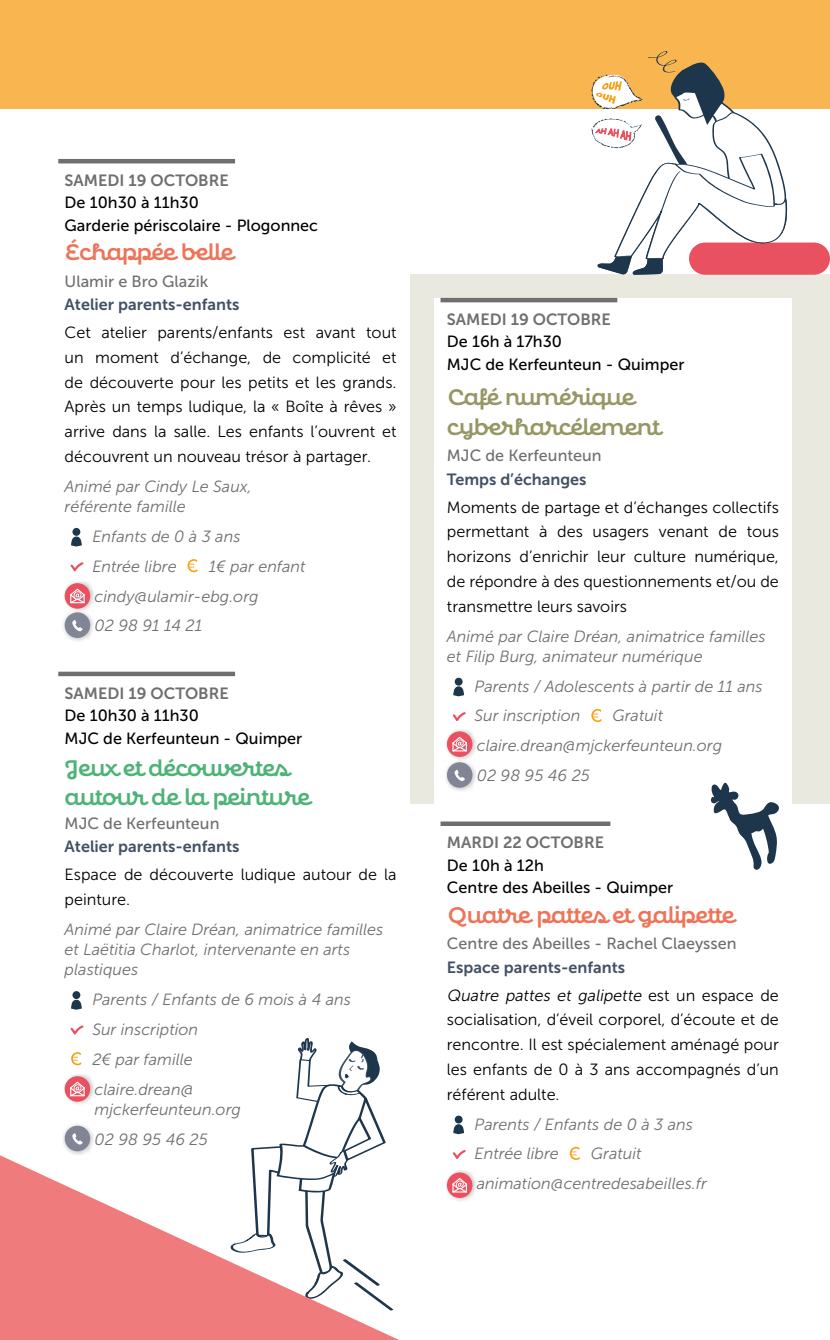
<style>
.page{position:relative;width:830px;height:1340px;background:#fff}
.page>*{position:absolute;margin:0;border:0;box-sizing:border-box;transform-origin:0 0}
.t1{font:600 22.28px "Confiteria Script";color:#ee7459}
.t2{font:600 22.28px/29.2px "Confiteria Script";color:#4db376}
.t3{font:600 22.28px/29.2px "Confiteria Script";color:#969764}
.t4{font:16.2px/24.8px "Museo Sans 300";color:#000;text-align:justify}
.t5{font:italic 16.2px/29.9px "Museo Sans 300";color:#706f6f}
.t6{font:16.2px/22.5px "Museo Sans 500";color:#000}
.t7{font:16.2px "Museo Sans 500";color:#706f6f}
.t8{font:16.2px "Museo Sans 700";color:#415064}
.t9{font:16.2px "Museo Sans 700";color:#706f6f}
.s1{font-style:italic}
</style>
<div class="page">
<div style="left:407px;top:275px;width:422px;height:529px;background:#eae9df"></div>
<div style="left:434px;top:298px;width:357px;height:949px;background:#fff"></div>
<hr style="left:440px;top:298px;width:177px;height:4px;background:#706f6f">
<div style="left:440px;top:821px;width:170px;height:5px;background:#706f6f"></div>
<div style="left:454px;top:677px;width:8px;height:8px;background:#1c364b;border-radius:4px"></div>
<svg style="left:453px;top:686px;width:11px;height:10px"></svg>
<svg style="left:452px;top:712px;width:14px;height:9px"></svg>
<svg style="left:591px;top:709px;width:10px;height:13px"></svg>
<div style="left:446px;top:729px;width:31px;height:31px;background:#000;opacity:.25"></div>
<svg style="left:446px;top:731px;width:26px;height:26px"></svg>
<svg style="left:451px;top:736px;width:16px;height:16px"></svg>
<div style="left:444px;top:759px;width:31px;height:32px;background:#000;opacity:.25"></div>
<svg style="left:446px;top:762px;width:26px;height:25px"></svg>
<div style="left:454px;top:1115px;width:8px;height:8px;background:#1c364b;border-radius:4px"></div>
<svg style="left:453px;top:1124px;width:11px;height:10px"></svg>
<svg style="left:452px;top:1150px;width:14px;height:9px"></svg>
<svg style="left:569px;top:1146px;width:10px;height:13px"></svg>
<div style="left:446px;top:1170px;width:31px;height:31px;background:#000;opacity:.25"></div>
<div style="left:446px;top:1172px;width:26px;height:25px;background:#ea5160;border-radius:50%"></div>
<svg style="left:452px;top:1178px;width:15px;height:15px"></svg>
<div style="left:0;top:0;width:829px;height:108px;background:#f9b54f"></div>
<div style="left:52px;top:159px;width:357px;height:1015px;background:#fff"></div>
<hr style="left:58px;top:159px;width:177px;height:4px;background:#706f6f">
<div style="left:58px;top:671px;width:177px;height:5px;background:#706f6f"></div>
<div style="left:72px;top:528px;width:8px;height:8px;background:#1c364b;border-radius:4px"></div>
<svg style="left:71px;top:536px;width:11px;height:10px"></svg>
<svg style="left:70px;top:562px;width:14px;height:10px"></svg>
<svg style="left:187px;top:559px;width:11px;height:13px"></svg>
<div style="left:64px;top:581px;width:32px;height:31px;background:#000;opacity:.25"></div>
<div style="left:65px;top:583px;width:25px;height:25px;background:#ea5160;border-radius:50%"></div>
<svg style="left:70px;top:588px;width:15px;height:16px"></svg>
<div style="left:62px;top:610px;width:32px;height:31px;background:#000;opacity:.25"></div>
<svg style="left:65px;top:612px;width:25px;height:26px"></svg>
<div style="left:72px;top:991px;width:8px;height:8px;background:#1c364b;border-radius:4px"></div>
<svg style="left:71px;top:999px;width:11px;height:10px"></svg>
<svg style="left:70px;top:1025px;width:14px;height:10px"></svg>
<svg style="left:71px;top:1052px;width:10px;height:13px"></svg>
<div style="left:64px;top:1073px;width:32px;height:32px;background:#000;opacity:.25"></div>
<div style="left:65px;top:1076px;width:25px;height:25px;background:#ea5160;border-radius:50%"></div>
<svg style="left:70px;top:1081px;width:15px;height:16px"></svg>
<div style="left:62px;top:1123px;width:32px;height:31px;background:#000;opacity:.25"></div>
<svg style="left:65px;top:1125px;width:25px;height:26px"></svg>
<div style="left:688px;top:242px;width:141px;height:33px;background:#ea5160;border-radius:16px"></div>
<svg style="left:581px;top:51px;width:205px;height:224px"></svg>
<svg style="left:251px;top:1038px;width:135px;height:117px"></svg>
<svg style="left:0;top:1155px;width:397px;height:184px;fill:#ef7b7d"></svg>
<svg style="left:711px;top:782px;width:68px;height:88px"></svg>
<p class="t9" style="left:65px;top:171px;width:165px">SAMEDI 19 OCTOBRE</p>
<p class="t6" style="left:65px;top:191px;width:255px">De 10h30 à 11h30<br>Garderie périscolaire - Plogonnec</p>
<h1 class="t1" style="left:65px;top:238px;width:170px">Échappée belle</h1>
<p class="t7" style="left:65px;top:272px;width:145px">Ulamir e Bro Glazik</p>
<p class="t8" style="left:65px;top:295px;width:176px">Atelier parents-enfants</p>
<p class="t4" style="left:65px;top:320px;width:333px">Cet atelier parents/enfants est avant tout un moment d’échange, de complicité et de découverte pour les petits et les grands.<br>Après un temps ludique, la « Boîte à rêves » arrive dans la salle. Les enfants l’ouvrent et découvrent un nouveau trésor à partager.</p>
<p class="t5" style="left:65px;top:476px;width:189px;line-height:20.2px">Animé par Cindy Le Saux, référente famille</p>
<p class="t5" style="left:92px;top:521px;width:150px">Enfants de 0 à 3 ans<br>Entrée libre</p>
<p class="t5" style="left:95px;top:551px;width:212px;text-indent:114px">1€ par enfant cindy@ulamir-ebg.org<br>02 98 91 14 21</p>
<p class="t9" style="left:65px;top:684px;width:165px">SAMEDI 19 OCTOBRE</p>
<p class="t6" style="left:65px;top:704px;width:239px">De 10h30 à 11h30<br>MJC de Kerfeunteun - Quimper</p>
<h1 class="t2" style="left:65px;top:755px;width:246px">Jeux et découvertes autour de la peinture</h1>
<p class="t7" style="left:65px;top:814px;width:156px">MJC de Kerfeunteun</p>
<p class="t8" style="left:65px;top:837px;width:176px">Atelier parents-enfants</p>
<p class="t4" style="left:65px;top:862px;width:333px">Espace de découverte ludique autour de la peinture.</p>
<p class="t5" style="left:65px;top:919px;width:320px;line-height:20.2px">Animé par Claire Dréan, animatrice familles et Laëtitia Charlot, intervenante en arts plastiques</p>
<p class="t5" style="left:92px;top:984px;width:260px">Parents / Enfants de 6 mois à 4 ans<br>Sur inscription<br>2€ par famille<br>claire.drean@</p>
<p class="t5" style="left:95px;top:1094px;width:148px">mjckerfeunteun.org<br>02 98 95 46 25</p>
<p class="t9" style="left:446px;top:310px;width:165px">SAMEDI 19 OCTOBRE</p>
<p class="t6" style="left:446px;top:330px;width:239px">De 16h à 17h30<br>MJC de Kerfeunteun - Quimper</p>
<h1 class="t3" style="left:446px;top:385px;width:214px">Café numérique cyberharcélement</h1>
<p class="t7" style="left:446px;top:447px;width:156px">MJC de Kerfeunteun</p>
<p class="t8" style="left:446px;top:470px;width:141px">Temps d’échanges</p>
<p class="t4" style="left:446px;top:495px;width:333px">Moments de partage et d’échanges collectifs permettant à des usagers venant de tous horizons d’enrichir leur culture numérique, de répondre à des questionnements et/ou de transmettre leurs savoirs</p>
<p class="t5" style="left:446px;top:626px;width:320px;line-height:20.2px">Animé par Claire Dréan, animatrice familles et Filip Burg, animateur numérique</p>
<p class="t5" style="left:474px;top:671px;width:289px">Parents / Adolescents à partir de 11 ans<br>Sur inscription</p>
<p class="t5" style="left:476px;top:701px;width:247px;text-indent:136px">Gratuit claire.drean@mjckerfeunteun.org<br>02 98 95 46 25</p>
<p class="t9" style="left:446px;top:833px;width:158px">MARDI 22 OCTOBRE</p>
<p class="t6" style="left:446px;top:854px;width:228px">De 10h à 12h<br>Centre des Abeilles - Quimper</p>
<h1 class="t1" style="left:446px;top:900px;width:288px">Quatre pattes et galipette</h1>
<p class="t7" style="left:446px;top:934px;width:291px">Centre des Abeilles - Rachel Claeyssen</p>
<p class="t8" style="left:446px;top:958px;width:180px">Espace parents-enfants</p>
<p class="t4" style="left:446px;top:982px;width:333px"><span class="s1">Quatre pattes et galipette</span> e s t u n e s p a c e d e socialisation, d’éveil corporel, d’écoute et de rencontre. Il est spécialement aménagé pour les enfants de 0 à 3 ans accompagnés d’un référent adulte.</p>
<p class="t5" style="left:474px;top:1109px;width:220px">Parents / Enfants de 0 à 3 ans<br>Entrée libre</p>
<p class="t5" style="left:476px;top:1138px;width:231px;text-indent:114px">Gratuit animation@centredesabeilles.fr</p>
</div>
